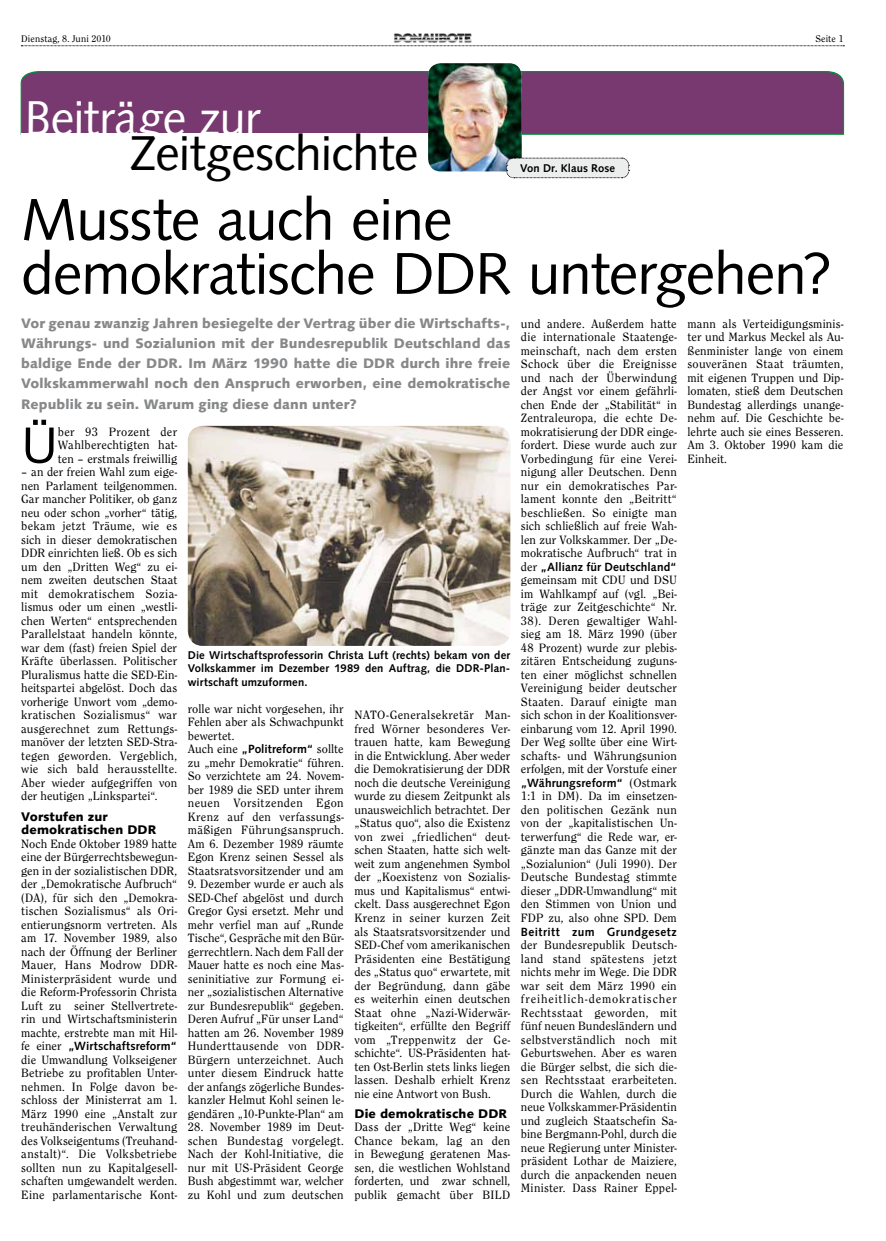
<style>
.page{position:relative;width:886px;height:1241px;background:#fff}
.page>*{position:absolute;margin:0;border:0;box-sizing:border-box;transform-origin:0 0}
.t1{font:58.88px/54px "Syntax LT Std";letter-spacing:-.015em;color:#000}
.t2{font:50.75px "Syntax LT Std";color:#000}
.t3{font:48.75px "Syntax LT Std";letter-spacing:-.015em;color:#000}
.t4{font:48.75px "Syntax LT Std";letter-spacing:-.015em;color:#fff}
.t5{font:900 13.75px/20.2px "Syntax LT Std";letter-spacing:.01em;color:#87888a;text-align:justify}
.t6{font:12.5px/13.5px "Clearface Itc T";letter-spacing:.01em;color:#000;text-align:justify}
.t7{font:900 12.5px/13.5px "Syntax LT Std";letter-spacing:.01em;color:#000}
.t8{font:700 11.88px "Syntax LT Std";letter-spacing:.015em;color:#000}
.t9{font:700 11.88px "Syntax LT Std";letter-spacing:.035em;color:#000}
.t10{font:700 11.25px/13.5px "Syntax LT Std";letter-spacing:.01em;color:#000;text-align:justify}
.t11{font:10px "Clearface Itc T";letter-spacing:.015em;color:#000}
.s1{font-family:"Clearface Itc T";font-weight:400;font-size:12.5px}
.s2{font-family:"Syntax LT Std";font-weight:700;font-size:11.88px}
</style>
<div class="page">
<svg style="left:21px;top:45px;width:823px;height:1px"></svg>
<img style="left:394px;top:33px;width:78px;height:10px">
<div style="left:20px;top:71px;width:825px;height:64px;background:#783870"></div>
<div style="left:22px;top:134px;width:469px;height:46px;background:#fff"></div>
<img style="left:428px;top:63px;width:94px;height:108px">
<svg style="left:506px;top:157px;width:124px;height:21px;background:#dedfdf"></svg>
<img style="left:188px;top:426px;width:322px;height:219px">
<p class="t11" style="left:21px;top:32px;width:91px">Dienstag, 8. Juni 2010</p>
<p class="t11" style="left:815px;top:32px;width:29px">Seite 1</p>
<h3 class="t4" style="left:25px;top:89px;width:238px">Beiträge zur</h3>
<h3 class="t3" style="left:129px;top:125px;width:290px">Zeitgeschichte</h3>
<p class="t10" style="left:520px;top:161px;width:96px">Von Dr. Klaus Rose</p>
<h1 class="t1" style="left:21px;top:192px;width:812px">Musste auch eine<br>demokratische DDR untergehen?</h1>
<p class="t5" style="left:21px;top:313px;width:490px">Vor genau zwanzig Jahren besiegelte der Vertrag über die Wirtschafts-, Währungs- und Sozialunion mit der Bundesrepublik Deutschland das baldige Ende der DDR. Im März 1990 hatte die DDR durch ihre freie Volkskammerwahl noch den Anspruch erworben, eine demokratische Republik zu sein. Warum ging diese dann unter?</p>
<h2 class="t2" style="left:21px;top:415px;width:38px">Ü</h2>
<p class="t6" style="left:58px;top:424px;width:121px">ber 93 Prozent der Wahlberechtigten hat&shy;ten – erstmals freiwillig</p>
<p class="t6" style="left:21px;top:465px;width:157px">– an der freien Wahl zum eige&shy;nen Parlament teilgenommen.<br>Gar mancher Politiker, ob ganz neu oder schon „vorher“ tätig, bekam jetzt Träume, wie es sich in dieser demokratischen DDR einrichten ließ. Ob es sich um den „Dritten Weg“ zu ei&shy;nem zweiten deutschen Staat mit demokratischem Sozia&shy;lismus oder um einen „westli&shy;chen Werten“ entsprechenden Parallelstaat handeln könnte, war dem (fast) freien Spiel der Kräfte überlassen. Politischer Pluralismus hatte die SED-Ein&shy;heitspartei abgelöst. Doch das vorherige Unwort vom „demo&shy;kratischen Sozialismus“ war ausgerechnet zum Rettungs&shy;manöver der letzten SED-Stra&shy;tegen geworden. Vergeblich, wie sich bald herausstellte.<br>Aber wieder aufgegriffen von der heutigen „Linkspartei“.</p>
<p class="t7" style="left:21px;top:809px;width:137px">Vorstufen zur demokratischen DDR</p>
<p class="t6" style="left:21px;top:836px;width:157px">Noch Ende Oktober 1989 hatte eine der Bürgerrechtsbewegun&shy;gen in der sozialistischen DDR, der „Demokratische Aufbruch“ (DA), für sich den „Demokra&shy;tischen Sozialismus“ als Ori&shy;entierungsnorm vertreten. Als am 17. November 1989, also nach der Öffnung der Berliner Mauer, Hans Modrow DDR-Ministerpräsident wurde und die Reform-Professorin Christa Luft zu seiner Stellvertrete&shy;rin und Wirtschaftsministerin machte, erstrebte man mit Hil-</p>
<p class="t8" style="left:21px;top:1039px;width:157px"><span class="s1">fe einer</span> „Wirtschaftsreform“</p>
<p class="t6" style="left:21px;top:1052px;width:157px">die Umwandlung Volkseigener Betriebe zu profitablen Unter&shy;nehmen. In Folge davon be&shy;schloss der Ministerrat am 1.<br>März 1990 eine „Anstalt zur treuhänderischen Verwaltung des Volkseigentums (Treuhand&shy;anstalt)“. Die Volksbetriebe sollten nun zu Kapitalgesell&shy;schaften umgewandelt werden.<br>Eine parlamentarische Kont-</p>
<p class="t6" style="left:521px;top:316px;width:157px">und andere. Außerdem hatte die internationale Staatenge&shy;meinschaft, nach dem ersten Schock über die Ereignisse und nach der Überwindung der Angst vor einem gefährli&shy;chen Ende der „Stabilität“ in Zentraleuropa, die echte De&shy;mokratisierung der DDR einge&shy;fordert. Diese wurde auch zur Vorbedingung für eine Verei&shy;nigung aller Deutschen. Denn nur ein demokratisches Par&shy;lament konnte den „Beitritt“ beschließen. So einigte man sich schließlich auf freie Wah&shy;len zur Volkskammer. Der „De&shy;mokratische Aufbruch“ trat in</p>
<p class="t8" style="left:521px;top:559px;width:157px"><span class="s1">der</span> „Allianz für Deutschland“</p>
<p class="t6" style="left:521px;top:573px;width:157px">gemeinsam mit CDU und DSU im Wahlkampf auf (vgl. „Bei&shy;träge zur Zeitgeschichte“ Nr.<br>38). Deren gewaltiger Wahl&shy;sieg am 18. März 1990 (über 48 Prozent) wurde zur plebis&shy;zitären Entscheidung zuguns&shy;ten einer möglichst schnellen Vereinigung beider deutscher Staaten. Darauf einigte man sich schon in der Koalitionsver&shy;einbarung vom 12. April 1990.<br>Der Weg sollte über eine Wirt&shy;schafts- und Währungsunion erfolgen, mit der Vorstufe einer</p>
<p class="t8" style="left:521px;top:775px;width:157px">„Währungsreform“ <span class="s1">(Ostmark</span></p>
<p class="t6" style="left:521px;top:789px;width:157px">1:1 in DM). Da im einsetzen&shy;den politischen Gezänk nun von der „kapitalistischen Un&shy;terwerfung“ die Rede war, er&shy;gänzte man das Ganze mit der „Sozialunion“ (Juli 1990). Der Deutsche Bundestag stimmte dieser „DDR-Umwandlung“ mit den Stimmen von Union und FDP zu, also ohne SPD. Dem</p>
<p class="t9" style="left:521px;top:924px;width:157px">Beitritt zum Grundgesetz</p>
<p class="t6" style="left:521px;top:937px;width:157px">der Bundesrepublik Deutsch&shy;land stand spätestens jetzt nichts mehr im Wege. Die DDR war seit dem März 1990 ein freiheitlich-demokratischer Rechtsstaat geworden, mit fünf neuen Bundesländern und selbstverständlich noch mit Geburtswehen. Aber es waren die Bürger selbst, die sich die&shy;sen Rechtsstaat erarbeiteten.<br>Durch die Wahlen, durch die neue Volkskammer-Präsidentin und zugleich Staatschefin Sa&shy;bine Bergmann-Pohl, durch die neue Regierung unter Minister&shy;präsident Lothar de Maiziere, durch die anpackenden neuen Minister. Dass Rainer Eppel-</p>
<p class="t6" style="left:687px;top:316px;width:157px">mann als Verteidigungsminis&shy;ter und Markus Meckel als Au&shy;ßenminister lange von einem souveränen Staat träumten, mit eigenen Truppen und Dip&shy;lomaten, stieß dem Deutschen Bundestag allerdings unange&shy;nehm auf. Die Geschichte be&shy;lehrte auch sie eines Besseren.<br>Am 3. Oktober 1990 kam die Einheit.</p>
<p class="t10" style="left:188px;top:648px;width:324px">Die Wirtschaftsprofessorin Christa Luft (rechts) bekam von der Volkskammer im Dezember 1989 den Auftrag, die DDR-Plan&shy;wirtschaft umzuformen.</p>
<p class="t6" style="left:188px;top:701px;width:157px;text-align:left">rolle war nicht vorgesehen, ihr<br>Fehlen aber als Schwachpunkt bewertet.<br>Auch eine <span class="s2">„Politreform“</span> sollte zu „mehr Demokratie“ führen.<br>So verzichtete am 24. Novem&shy;ber 1989 die SED unter ihrem neuen Vorsitzenden Egon<br>Krenz auf den verfassungs&shy;mäßigen Führungsanspruch.<br>Am 6. Dezember 1989 räumte<br>Egon Krenz seinen Sessel als<br>Staatsratsvorsitzender und am</p>
<p class="t6" style="left:188px;top:877px;width:157px">9. Dezember wurde er auch als SED-Chef abgelöst und durch Gregor Gysi ersetzt. Mehr und mehr verfiel man auf „Runde Tische“, Gespräche mit den Bür&shy;gerrechtlern. Nach dem Fall der Mauer hatte es noch eine Mas&shy;seninitiative zur Formung ei&shy;ner „sozialistischen Alternative zur Bundesrepublik“ gegeben.<br>Deren Aufruf „Für unser Land“ hatten am 26. November 1989<br>Hunderttausende von DDR-Bürgern unterzeichnet. Auch unter diesem Eindruck hatte der anfangs zögerliche Bundes&shy;kanzler Helmut Kohl seinen le&shy;gendären „10-Punkte-Plan“ am</p>
<p class="t6" style="left:188px;top:1120px;width:157px">28. November 1989 im Deut&shy;schen Bundestag vorgelegt.<br>Nach der Kohl-Initiative, die nur mit US-Präsident George Bush abgestimmt war, welcher zu Kohl und zum deutschen</p>
<p class="t6" style="left:354px;top:708px;width:157px">NATO-Generalsekretär Man&shy;fred Wörner besonderes Ver&shy;trauen hatte, kam Bewegung in die Entwicklung. Aber weder die Demokratisierung der DDR noch die deutsche Vereinigung wurde zu diesem Zeitpunkt als unausweichlich betrachtet. Der „Status quo“, also die Existenz von zwei „friedlichen“ deut&shy;schen Staaten, hatte sich welt&shy;weit zum angenehmen Symbol der „Koexistenz von Sozialis&shy;mus und Kapitalismus“ entwi&shy;ckelt. Dass ausgerechnet Egon Krenz in seiner kurzen Zeit als Staatsratsvorsitzender und SED-Chef vom amerikanischen Präsidenten eine Bestätigung des „Status quo“ erwartete, mit der Begründung, dann gäbe es weiterhin einen deutschen Staat ohne „Nazi-Widerwär&shy;tigkeiten“, erfüllte den Begriff vom „Treppenwitz der Ge&shy;schichte“. US-Präsidenten hat&shy;ten Ost-Berlin stets links liegen lassen. Deshalb erhielt Krenz nie eine Antwort von Bush.</p>
<p class="t7" style="left:354px;top:1106px;width:154px">Die demokratische DDR</p>
<p class="t6" style="left:354px;top:1120px;width:157px">Dass der „Dritte Weg“ keine Chance bekam, lag an den in Bewegung geratenen Mas&shy;sen, die westlichen Wohlstand forderten, und zwar schnell, publik gemacht über BILD</p>
</div>
